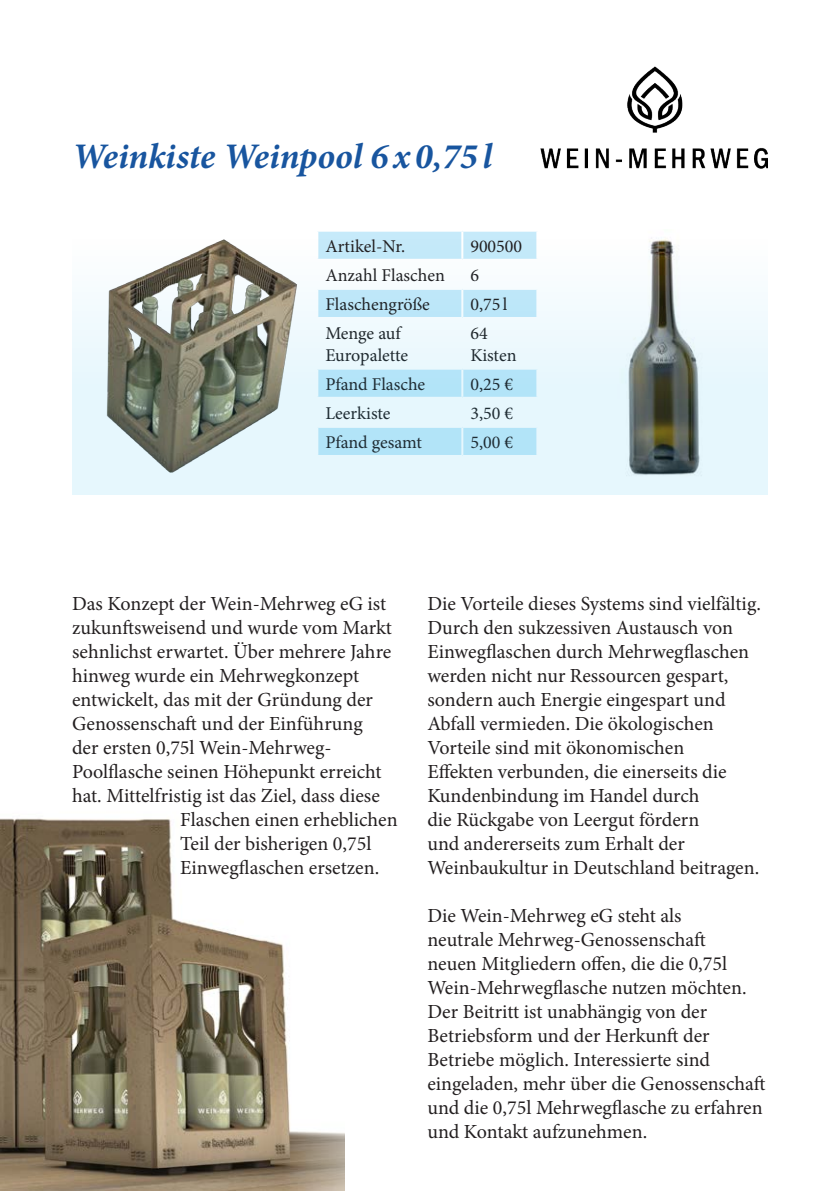
<style>
.page{position:relative;width:840px;height:1191px;background:#fff}
.page>*{position:absolute;margin:0;border:0;box-sizing:border-box;transform-origin:0 0}
.GML-ÜBERSCHRIFT{font:italic 700 36px "Minion Pro";letter-spacing:-.01em;color:#18559f}
.Überschrift_1{font:20px/24px "Minion Pro";color:#231f20}
.t1{font:18px "Minion Pro";color:#231f20}
</style>
<div class="page">
<img style="left:0;top:818px;width:344px;height:373px">
<img style="left:540px;top:67px;width:227px;height:90px">
<svg style="left:72px;top:157px;width:695px;height:338px"></svg>
<p class="GML-ÜBERSCHRIFT" style="left:72px;top:131px;width:421px">Weinkiste Weinpool 6 x 0,75 l</p>
<p class="t1" style="left:325px;top:234px;width:81px">Artikel-Nr.</p>
<p class="t1" style="left:470px;top:234px;width:53px">900500</p>
<p class="t1" style="left:325px;top:263px;width:121px">Anzahl Flaschen</p>
<p class="t1" style="left:470px;top:263px;width:10px">6</p>
<p class="t1" style="left:325px;top:292px;width:106px">Flaschengröße</p>
<p class="t1" style="left:470px;top:292px;width:38px">0,75 l</p>
<p class="t1" style="left:325px;top:321px;width:77px">Menge auf</p>
<p class="t1" style="left:325px;top:343px;width:84px">Europalette</p>
<p class="t1" style="left:470px;top:321px;width:19px">64</p>
<p class="t1" style="left:470px;top:343px;width:48px">Kisten</p>
<p class="t1" style="left:325px;top:372px;width:101px">Pfand Flasche</p>
<p class="t1" style="left:470px;top:372px;width:44px">0,25 €</p>
<p class="t1" style="left:325px;top:401px;width:67px">Leerkiste</p>
<p class="t1" style="left:470px;top:401px;width:44px">3,50 €</p>
<p class="t1" style="left:325px;top:430px;width:98px">Pfand gesamt</p>
<p class="t1" style="left:470px;top:430px;width:44px">5,00 €</p>
<p class="Überschrift_1" style="left:72px;top:592px;width:315px">Das Konzept der Wein-Mehrweg eG ist</p>
<p class="Überschrift_1" style="left:72px;top:616px;width:321px">zukunftsweisend und wurde vom Markt</p>
<p class="Überschrift_1" style="left:72px;top:640px;width:320px">sehnlichst erwartet. Über mehrere Jahre</p>
<p class="Überschrift_1" style="left:72px;top:664px;width:288px">hinweg wurde ein Mehrwegkonzept</p>
<p class="Überschrift_1" style="left:72px;top:688px;width:302px">entwickelt, das mit der Gründung der</p>
<p class="Überschrift_1" style="left:72px;top:712px;width:292px">Genossenschaft und der Einführung</p>
<p class="Überschrift_1" style="left:72px;top:736px;width:261px">der ersten 0,75l Wein-Mehrweg-</p>
<p class="Überschrift_1" style="left:72px;top:760px;width:311px">Poolflasche seinen Höhepunkt erreicht</p>
<p class="Überschrift_1" style="left:72px;top:784px;width:309px">hat. Mittelfristig ist das Ziel, dass diese</p>
<p class="Überschrift_1" style="left:180px;top:808px;width:219px">Flaschen einen erheblichen</p>
<p class="Überschrift_1" style="left:180px;top:832px;width:193px">Teil der bisherigen 0,75l</p>
<p class="Überschrift_1" style="left:180px;top:856px;width:200px">Einwegflaschen ersetzen.</p>
<p class="Überschrift_1" style="left:427px;top:592px;width:335px">Die Vorteile dieses Systems sind vielfältig.<br>Durch den sukzessiven Austausch von Einwegflaschen durch Mehrwegflaschen werden nicht nur Ressourcen gespart, sondern auch Energie eingespart und Abfall vermieden. Die ökologischen Vorteile sind mit ökonomischen<br>Effekten verbunden, die einerseits die Kundenbindung im Handel durch<br>die Rückgabe von Leergut fördern<br>und andererseits zum Erhalt der Weinbaukultur in Deutschland beitragen.</p>
<p class="Überschrift_1" style="left:427px;top:904px;width:339px">Die Wein-Mehrweg eG steht als<br>neutrale Mehrweg-Genossenschaft<br>neuen Mitgliedern offen, die die 0,75l Wein-Mehrwegflasche nutzen möchten.<br>Der Beitritt ist unabhängig von der Betriebsform und der Herkunft der Betriebe möglich. Interessierte sind eingeladen, mehr über die Genossenschaft und die 0,75l Mehrwegflasche zu erfahren und Kontakt aufzunehmen.</p>
</div>
